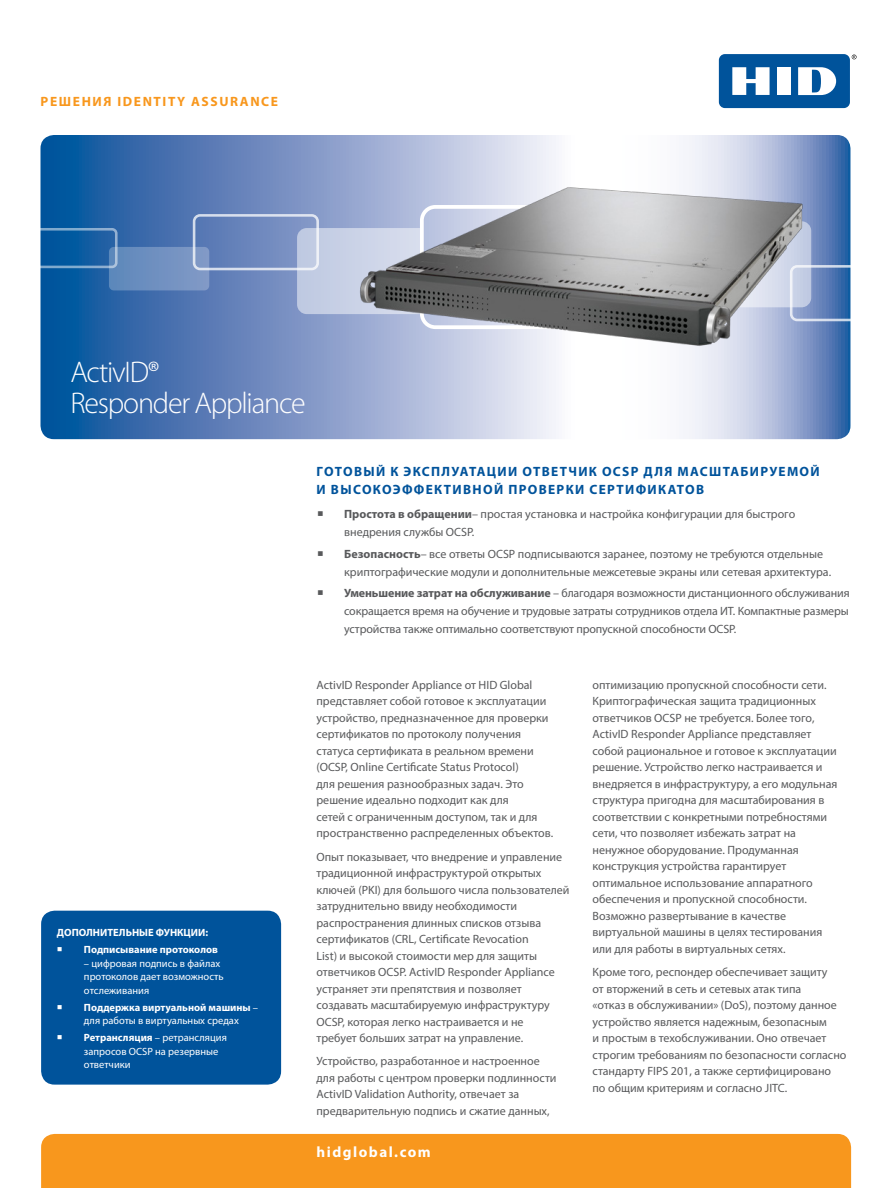
<style>
.page{position:relative;width:891px;height:1188px;background:#fff}
.page>*{position:absolute;margin:0;border:0;box-sizing:border-box;transform-origin:0 0}
.DS-Title{font:300 30px/31.5px "Myriad Pro";letter-spacing:-.04em;color:#fff}
.t1{font:700 15px "Myriad Pro";letter-spacing:.1em;color:#fff}
.DS-Subhead{font:700 13.5px/18px "Myriad Pro";letter-spacing:.1em;color:#00539b}
.DS-Solution{font:700 13.5px "Myriad Pro";letter-spacing:.12em;color:#f8971d}
.DS-Body{font:12px/16.5px "Myriad Pro";color:#58595b}
.t2{font:10.5px/13.5px "Myriad Pro";color:#fff}
.DS-Call-out_Bullet{font:700 10.5px "Myriad Pro";color:#fff}
.s1{font-weight:700}
</style>
<div class="page">
<svg style="left:852px;top:55px;width:5px;height:4px"></svg>
<div style="left:719px;top:54px;width:131px;height:54px;background:#00539b;border-radius:6px"></div>
<div style="left:777px;top:67px;width:14px;height:28px;background:#fff"></div>
<svg style="left:732px;top:67px;width:38px;height:25px"></svg>
<svg style="left:798px;top:67px;width:38px;height:25px"></svg>
<svg style="left:40px;top:135px;width:810px;height:304px;background:#5a82b8"></svg>
<div style="left:41px;top:1134px;width:810px;height:54px;background:#f8971d"></div>
<div style="left:41px;top:911px;width:240px;height:174px;background:#00539b;border-radius:14px"></div>
<div style="left:193px;top:214px;width:126px;height:56px;border:3px solid #fff;border-radius:6px"></div>
<svg style="left:109px;top:247px;width:100px;height:43px;background:#7292c1"></svg>
<div style="left:28px;top:228px;width:90px;height:40px;border:3px solid #fff;border-radius:4px"></div>
<svg style="left:297px;top:228px;width:20px;height:86px;background:#c0cae2"></svg>
<svg style="left:833px;top:221px;width:17px;height:100px;background:#386caa"></svg>
<img style="left:317px;top:92px;width:516px;height:317px">
<p class="DS-Solution" style="left:41px;top:92px;width:239px">РЕШЕНИЯ IDENTITY ASSURANCE</p>
<p class="DS-Title" style="left:70px;top:357px;width:237px">ActivID®<br>Responder Appliance</p>
<p class="DS-Call-out_Bullet" style="left:57px;top:926px;width:153px">ДОПОЛНИТЕЛЬНЫЕ ФУНКЦИИ:</p>
<p class="DS-Call-out_Bullet" style="left:84px;top:943px;width:135px">Подписывание протоколов</p>
<p class="t2" style="left:84px;top:956px;width:141px">– цифровая подпись в файлах протоколов дает возможность отслеживания</p>
<p class="t2" style="left:84px;top:1000px;width:176px"><span class="s1">Поддержка виртуальной машины</span> – для работы в виртуальных средах</p>
<p class="t2" style="left:84px;top:1031px;width:144px"><span class="s1">Ретрансляция</span> – ретрансляция запросов OCSP на резервные ответчики</p>
<p class="DS-Subhead" style="left:317px;top:462px;width:505px">ГОТОВЫЙ К ЭКСПЛУАТАЦИИ ОТВЕТЧИК OCSP ДЛЯ МАСШТАБИРУЕМОЙ<br>И ВЫСОКОЭФФЕКТИВНОЙ ПРОВЕРКИ СЕРТИФИКАТОВ</p>
<p class="DS-Body" style="left:344px;top:505px;width:453px;line-height:18px"><span class="s1">Простота в обращении</span>– простая установка и настройка конфигурации для быстрого внедрения службы OCSP.</p>
<p class="DS-Body" style="left:344px;top:544px;width:489px;line-height:18px"><span class="s1">Безопасность</span>– все ответы OCSP подписываются заранее, поэтому не требуются отдельные криптографические модули и дополнительные межсетевые экраны или сетевая архитектура.</p>
<p class="DS-Body" style="left:344px;top:584px;width:507px;line-height:18px;text-align:justify"><span class="s1">Уменьшение затрат на обслуживание</span> – благодаря возможности дистанционного обслуживания сокращается время на обучение и трудовые затраты сотрудников отдела ИТ. Компактные размеры устройства также оптимально соответствуют пропускной способности OCSP.</p>
<p class="DS-Body" style="left:316px;top:676px;width:238px">ActivID Responder Appliance от HID Global представляет собой готовое к эксплуатации устройство, предназначенное для проверки сертификатов по протоколу получения статуса сертификата в реальном времени (OCSP, Online Certificate Status Protocol)<br>для решения разнообразных задач. Это решение идеально подходит как для<br>сетей с ограниченным доступом, так и для пространственно распределенных объектов.</p>
<p class="DS-Body" style="left:316px;top:848px;width:255px">Опыт показывает, что внедрение и управление традиционной инфраструктурой открытых ключей (PKI) для большого числа пользователей затруднительно ввиду необходимости распространения длинных списков отзыва сертификатов (CRL, Certificate Revocation<br>List) и высокой стоимости мер для защиты ответчиков OCSP. ActivID Responder Appliance устраняет эти препятствия и позволяет создавать масштабируемую инфраструктуру OCSP, которая легко настраивается и не<br>требует больших затрат на управление.</p>
<p class="DS-Body" style="left:316px;top:1053px;width:242px">Устройство, разработанное и настроенное для работы с центром проверки подлинности ActivID Validation Authority, отвечает за предварительную подпись и сжатие данных,</p>
<p class="t1" style="left:316px;top:1142px;width:116px">hidglobal.com</p>
<p class="DS-Body" style="left:592px;top:676px;width:247px">оптимизацию пропускной способности сети.<br>Криптографическая защита традиционных ответчиков OCSP не требуется. Более того, ActivID Responder Appliance представляет собой рациональное и готовое к эксплуатации решение. Устройство легко настраивается и внедряется в инфраструктуру, а его модульная структура пригодна для масштабирования в соответствии с конкретными потребностями сети, что позволяет избежать затрат на ненужное оборудование. Продуманная конструкция устройства гарантирует оптимальное использование аппаратного обеспечения и пропускной способности.<br>Возможно развертывание в качестве виртуальной машины в целях тестирования или для работы в виртуальных сетях.</p>
<p class="DS-Body" style="left:592px;top:964px;width:255px">Кроме того, респондер обеспечивает защиту<br>от вторжений в сеть и сетевых атак типа<br>«отказ в обслуживании» (DoS), поэтому данное устройство является надежным, безопасным<br>и простым в техобслуживании. Оно отвечает строгим требованиям по безопасности согласно стандарту FIPS 201, а также сертифицировано по общим критериям и согласно JITC.</p>
</div>
